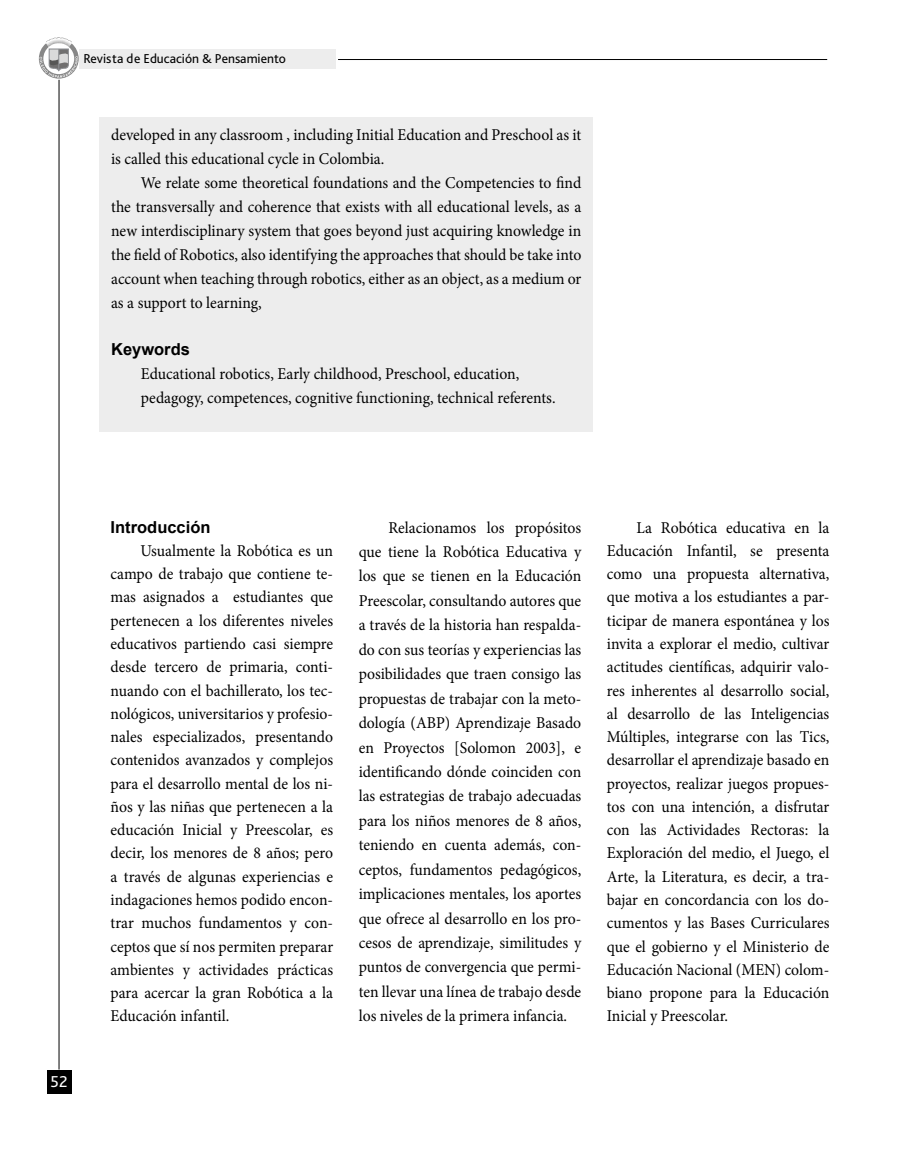
<style>
.page{position:relative;width:923px;height:1149px;background:#fff}
.page>*{position:absolute;margin:0;border:0;box-sizing:border-box;transform-origin:0 0}
.t1{font:16.5px/23.2px "Minion Pro";color:#000;text-align:justify;scale:.95 1}
.t2{font:700 16.5px "Arial";color:#000}
.t3{font:16.5px "Bliss Pro";color:#fff}
.t4{font:13.5px "Bliss Pro";color:#000}
</style>
<div class="page">
<hr style="left:338px;top:59px;width:489px;height:1px;background:#000">
<div style="left:80px;top:50px;width:256px;height:19px;background:#ededed"></div>
<hr style="left:59px;top:80px;width:1px;height:989px;background:#000">
<div style="left:47px;top:1069px;width:24px;height:24px;background:#000"></div>
<svg style="left:39px;top:37px;width:40px;height:42px"></svg>
<div style="left:99px;top:117px;width:494px;height:315px;background:#ededed"></div>
<p class="t4" style="left:83px;top:50px;width:204px">Revista de Educación &amp; Pensamiento</p>
<p class="t1" style="left:111px;top:122px;width:496px;line-height:24px">developed in any classroom , including Initial Education and Preschool as it is called this educational cycle in Colombia.</p>
<p class="t1" style="left:111px;top:170px;width:496px;line-height:24px;text-indent:30px">We relate some theoretical foundations and the Competencies to find the transversally and coherence that exists with all educational levels, as a new interdisciplinary system that goes beyond just acquiring knowledge in the field of Robotics, also identifying the approaches that should be take into account when teaching through robotics, either as an object, as a medium or as a support to learning,</p>
<p class="t2" style="left:111px;top:337px;width:80px">Keywords</p>
<p class="t1" style="left:141px;top:361px;width:438px;line-height:24px">Educational robotics, Early childhood, Preschool, education, pedagogy, competences, cognitive functioning, technical referents.</p>
<p class="t3" style="left:51px;top:1070px;width:18px">52</p>
<p class="t2" style="left:111px;top:515px;width:101px">Introducción</p>
<p class="t1" style="left:111px;top:539px;width:236px;text-indent:30px">Usualmente la Robótica es un campo de trabajo que contiene te&shy;mas asignados a estudiantes que pertenecen a los diferentes niveles educativos partiendo casi siempre desde tercero de primaria, conti&shy;nuando con el bachillerato, los tec&shy;nológicos, universitarios y profesio&shy;nales especializados, presentando contenidos avanzados y complejos para el desarrollo mental de los ni&shy;ños y las niñas que pertenecen a la educación Inicial y Preescolar, es decir, los menores de 8 años; pero a través de algunas experiencias e indagaciones hemos podido encon&shy;trar muchos fundamentos y con&shy;ceptos que sí nos permiten preparar ambientes y actividades prácticas para acercar la gran Robótica a la Educación infantil.</p>
<p class="t1" style="left:359px;top:515px;width:236px;line-height:24.5px;text-indent:30px">Relacionamos los propósitos que tiene la Robótica Educativa y los que se tienen en la Educación Preescolar, consultando autores que a través de la historia han respalda&shy;do con sus teorías y experiencias las posibilidades que traen consigo las propuestas de trabajar con la meto&shy;dología (ABP) Aprendizaje Basado en Proyectos [Solomon 2003], e identificando dónde coinciden con las estrategias de trabajo adecuadas para los niños menores de 8 años, teniendo en cuenta además, con&shy;ceptos, fundamentos pedagógicos, implicaciones mentales, los aportes que ofrece al desarrollo en los pro&shy;cesos de aprendizaje, similitudes y puntos de convergencia que permi&shy;ten llevar una línea de trabajo desde los niveles de la primera infancia.</p>
<p class="t1" style="left:607px;top:515px;width:236px;text-indent:30px">La Robótica educativa en la Educación Infantil, se presenta como una propuesta alternativa, que motiva a los estudiantes a par&shy;ticipar de manera espontánea y los invita a explorar el medio, cultivar actitudes científicas, adquirir valo&shy;res inherentes al desarrollo social, al desarrollo de las Inteligencias Múltiples, integrarse con las Tics, desarrollar el aprendizaje basado en proyectos, realizar juegos propues&shy;tos con una intención, a disfrutar con las Actividades Rectoras: la Exploración del medio, el Juego, el Arte, la Literatura, es decir, a tra&shy;bajar en concordancia con los do&shy;cumentos y las Bases Curriculares que el gobierno y el Ministerio de Educación Nacional (MEN) colom&shy;biano propone para la Educación Inicial y Preescolar.</p>
</div>
